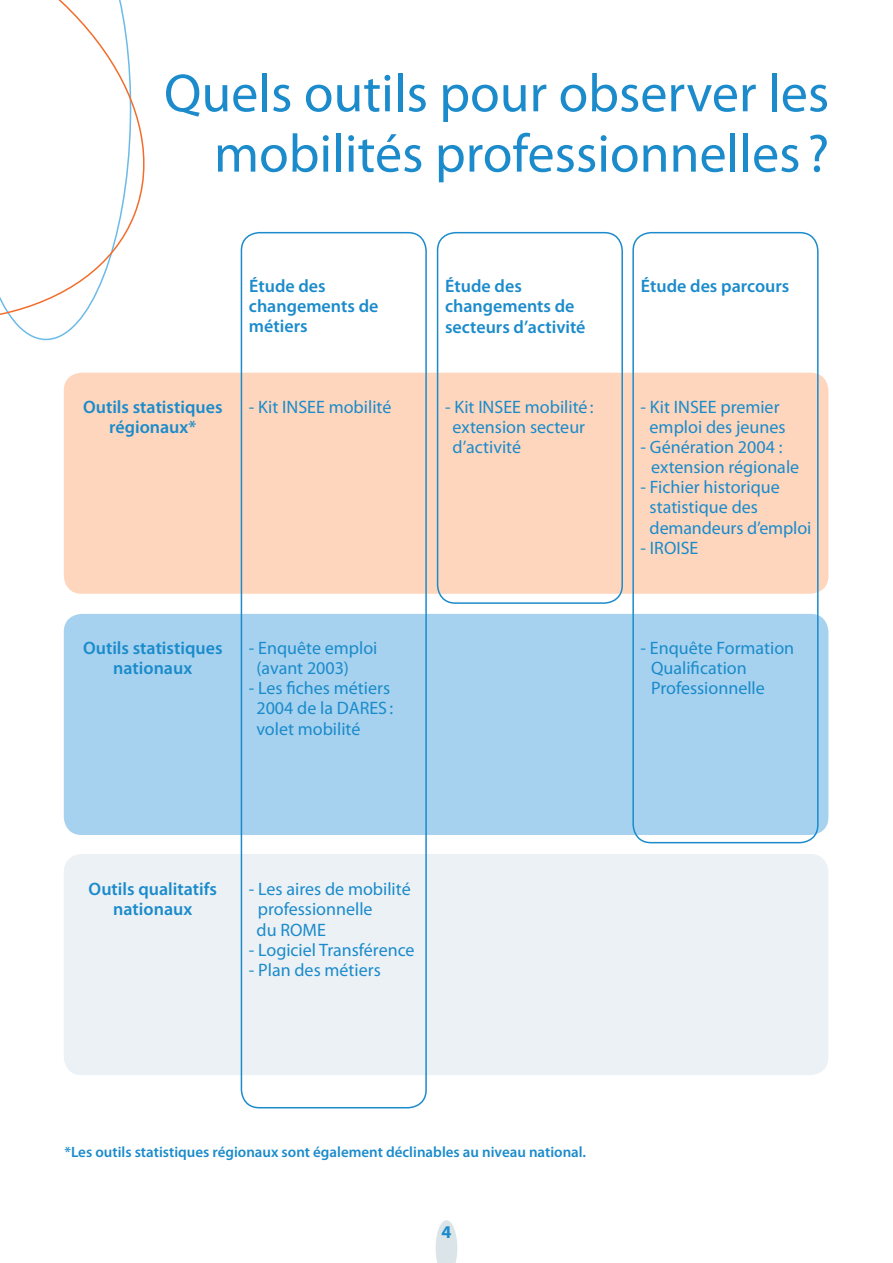
<style>
.page{position:relative;width:893px;height:1263px;background:#fff}
.page>*{position:absolute;margin:0;border:0;box-sizing:border-box;transform-origin:0 0}
.t1{font:54px/60.3px "Myriad Pro";color:#1b8bcb;text-align:right}
.t2{font:18px/20.1px "Myriad Pro";color:#1b8bcb}
.t3{font:600 18px/20.1px "Myriad Pro";color:#1b8bcb;text-align:center}
.t4{font:700 18px "Myriad Pro";color:#1b8bcb}
.t5{font:600 15px "Myriad Pro";color:#1b8bcb}
</style>
<div class="page">
<svg style="left:436px;top:1220px;width:21px;height:43px"></svg>
<div style="left:64px;top:854px;width:764px;height:221px;background:#ecf1f5;border-radius:18px"></div>
<div style="left:64px;top:614px;width:764px;height:221px;background:#a6d2ef;border-radius:18px"></div>
<div style="left:64px;top:373px;width:764px;height:221px;background:#fdd6bd;border-radius:18px"></div>
<div style="left:241px;top:232px;width:186px;height:876px;border:2px solid #1b8bcb;border-radius:18px"></div>
<div style="left:437px;top:232px;width:186px;height:372px;border:2px solid #1b8bcb;border-radius:18px"></div>
<div style="left:632px;top:232px;width:187px;height:611px;border:2px solid #1b8bcb;border-radius:18px"></div>
<svg style="left:0;top:0;width:145px;height:341px"></svg>
<h1 class="t1" style="left:164px;top:62px;width:667px">Quels outils pour observer les mobilités professionnelles ?</h1>
<p class="t3" style="left:83px;top:396px;width:141px">Outils statistiques régionaux*</p>
<p class="t3" style="left:249px;top:276px;width:131px;text-align:left">étude des changements de métiers</p>
<p class="t2" style="left:249px;top:396px;width:144px">- Kit INSEE mobilité</p>
<p class="t3" style="left:83px;top:637px;width:141px">Outils statistiques nationaux</p>
<p class="t2" style="left:256px;top:638px;width:123px;text-indent:-8px">- Enquête emploi (avant 2003)</p>
<p class="t2" style="left:256px;top:678px;width:138px;text-indent:-8px">- Les fiches métiers<br>2004 de la DARES : volet mobilité</p>
<p class="t3" style="left:445px;top:276px;width:142px;text-align:left">étude des changements de secteurs d’activité</p>
<p class="t2" style="left:453px;top:397px;width:142px;text-indent:-8px">- Kit INSEE mobilité: extension secteur d’activité</p>
<p class="t3" style="left:641px;top:276px;width:150px">étude des parcours</p>
<p class="t2" style="left:641px;top:397px;width:146px;text-align:center">- Kit INSEE premier emploi des jeunes</p>
<p class="t2" style="left:651px;top:437px;width:150px;text-indent:-10px">- Génération 2004 : extension régionale</p>
<p class="t2" style="left:650px;top:477px;width:163px;text-indent:-9px">- Fichier historique statistique des demandeurs d’emploi</p>
<p class="t2" style="left:641px;top:537px;width:59px">- IROISE</p>
<p class="t2" style="left:651px;top:638px;width:145px;text-indent:-10px">- Enquête Formation<br>Qualification<br>Professionnelle</p>
<p class="t3" style="left:89px;top:879px;width:130px">Outils qualitatifs nationaux</p>
<p class="t2" style="left:257px;top:879px;width:156px;text-indent:-8px">- Les aires de mobilité professionnelle<br>du ROME</p>
<p class="t2" style="left:249px;top:939px;width:167px">- Logiciel Transférence</p>
<p class="t2" style="left:249px;top:959px;width:133px">- Plan des métiers</p>
<p class="t5" style="left:65px;top:1142px;width:523px">*Les outils statistiques régionaux sont également déclinables au niveau national.</p>
<p class="t4" style="left:441px;top:1220px;width:11px">4</p>
</div>
